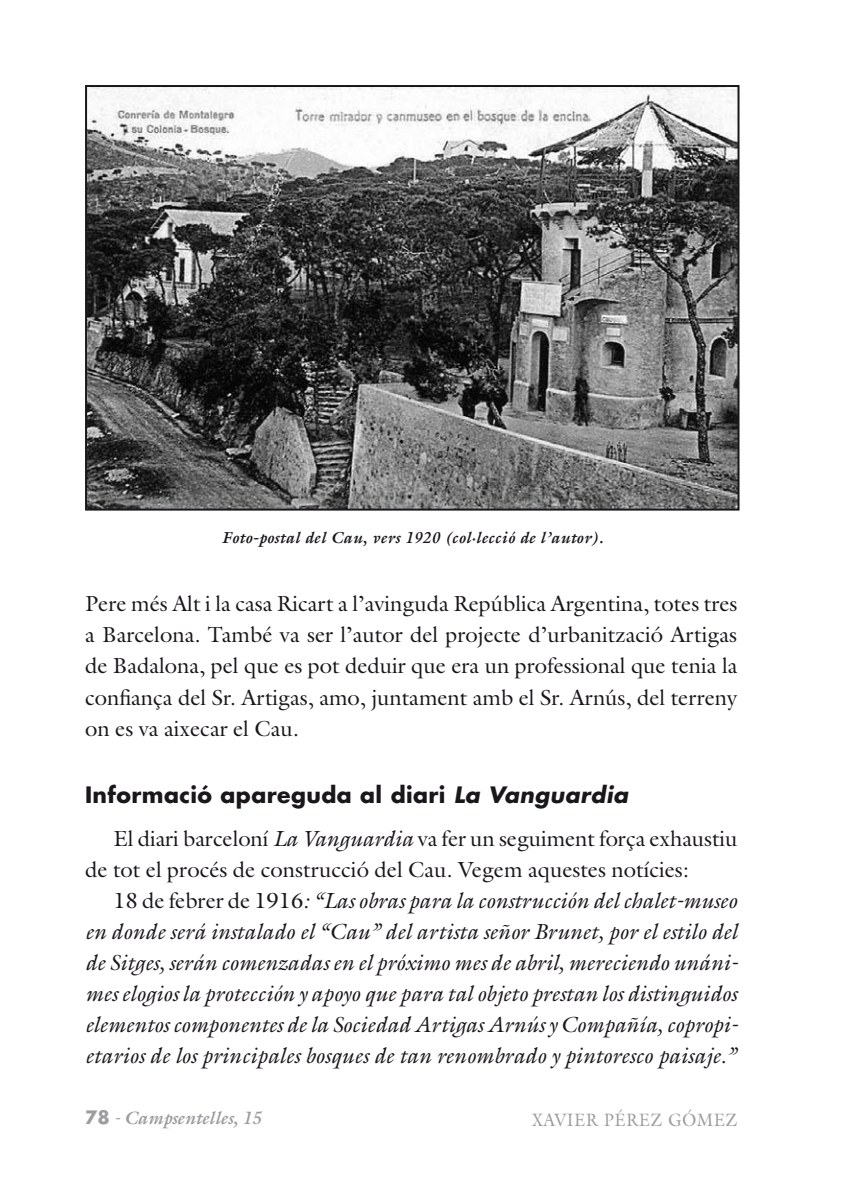
<style>
.page{position:relative;width:851px;height:1191px;background:#fff}
.page>*{position:absolute;margin:0;border:0;box-sizing:border-box;transform-origin:0 0}
.t1{font:italic 22px/31px "Galliard Std";color:#1a171b;text-align:justify}
.t2{font:22px/31px "Galliard Std";color:#1a171b;text-align:justify}
.t3{font:700 22px "Futura Std";letter-spacing:.02em;color:#1a171b}
.t4{font:italic 700 18px "Galliard Std";color:#9c9d9f}
.t5{font:18px "Galliard Std";letter-spacing:.03em;color:#9c9d9f;scale:.95 1}
.t6{font:italic 700 16px "Galliard Std";letter-spacing:.025em;color:#1a171b}
.s1{font-style:italic}
.s2{font-style:normal}
.s3{font-family:"Futura Std";font-style:normal}
.s4{font-weight:400}
</style>
<div class="page">
<img style="left:88px;top:88px;width:648px;height:419px">
<div style="left:85px;top:85px;width:654px;height:425px;border:2px solid #1a171b"></div>
<p class="t6" style="left:221px;top:527px;width:383px">Foto-postal del Cau, vers 1920 (col·lecció de l’autor).</p>
<p class="t2" style="left:85px;top:588px;width:654px">Pere més Alt i la casa Ricart a l’avinguda República Argentina, totes tres a Barcelona. També va ser l’autor del projecte d’urbanització Artigas de Badalona, pel que es pot deduir que era un professional que tenia la confiança del Sr. Artigas, amo, juntament amb el Sr. Arnús, del terreny on es va aixecar el Cau.</p>
<p class="t3" style="left:85px;top:780px;width:544px">Informació apareguda al diari <span class="s1">La Vanguardia</span></p>
<p class="t2" style="left:85px;top:822px;width:653px;text-indent:28px">El diari barceloní <span class="s1">La Vanguardia</span> va fer un seguiment força exhaustiu de tot el procés de construcció del Cau. Vegem aquestes notícies:</p>
<p class="t1" style="left:85px;top:884px;width:654px;text-indent:28px"><span class="s2">18 de febrer de 1916</span>: “Las obras para la construcción del chalet-museo en donde será instalado el “Cau” del artista señor Brunet, por el estilo del de Sitges, serán comenzadas en el próximo mes de abril, mereciendo unáni&shy;mes elogios la protección y apoyo que para tal objeto prestan los distinguidos elementos componentes de la Sociedad Artigas Arnús y Compañía, copropi&shy;etarios de los principales bosques de tan renombrado y pintoresco paisaje.”</p>
<p class="t4" style="left:85px;top:1106px;width:177px"><span class="s3">78</span> <span class="s4">-</span> Campsentelles, 15</p>
<p class="t5" style="left:531px;top:1108px;width:26px">Xavier</p>
<p class="t5" style="left:603px;top:1108px;width:25px">Pére</p>
<p class="t5" style="left:650px;top:1108px;width:93px">z Gómez</p>
</div>
